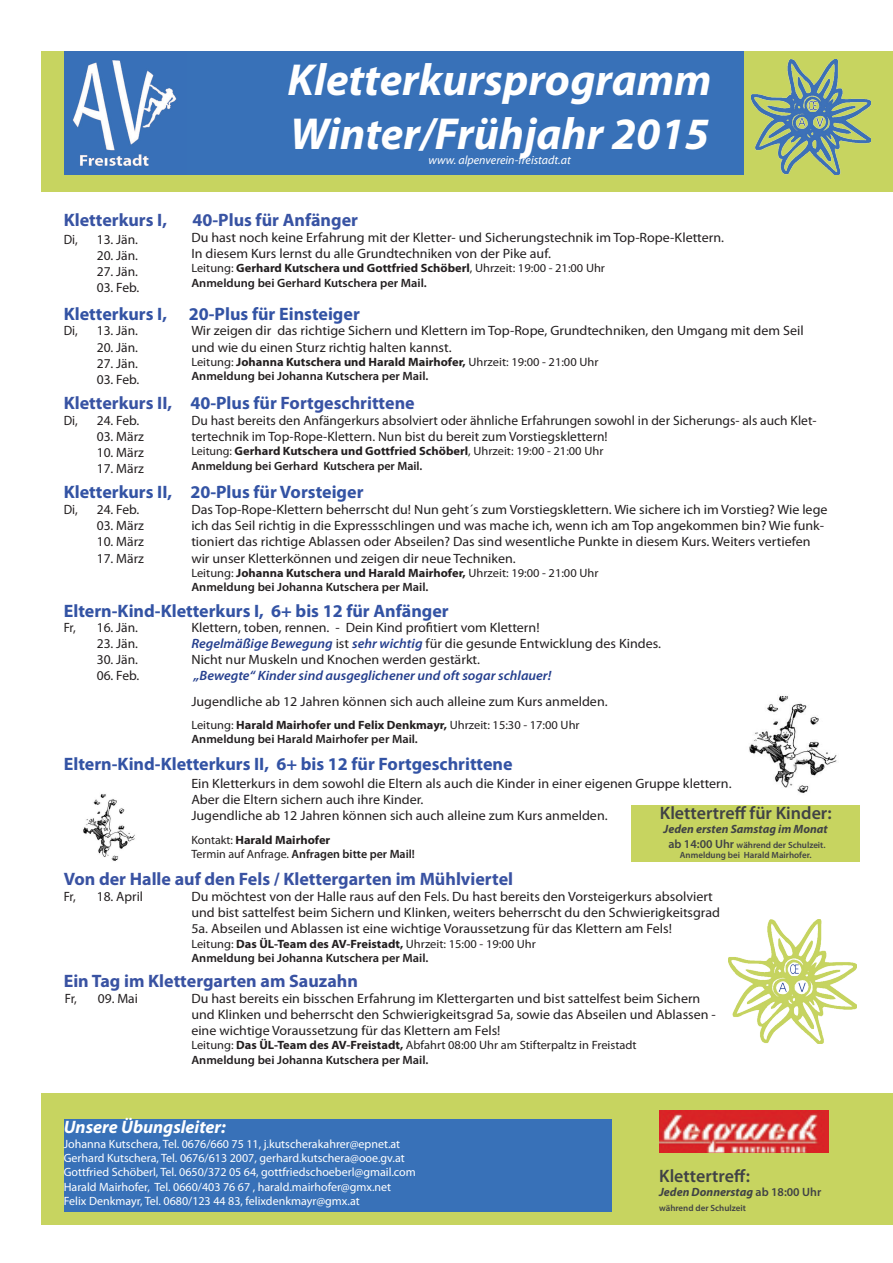
<style>
.page{position:relative;width:893px;height:1263px;background:#fff}
.page>*{position:absolute;margin:0;border:0;box-sizing:border-box;transform-origin:0 0}
.t1{font:italic 700 45px/54px "Myriad Pro";color:#fff;text-align:center}
.t2{font:700 18px "Myriad Pro";color:#3353a4}
.t3{font:700 18px "Myriad Pro";color:#3952a2}
.t4{font:700 18px "Myriad Pro";color:#3852a3}
.t5{font:600 18px "Myriad Pro";color:#404245}
.t6{font:700 18px "Myriad Pro";color:#3853a3}
.t7{font:italic 700 18px "Myriad Pro";color:#fff}
.t8{font:13.5px/16.2px "Myriad Pro";color:#231f20;scale:1.04 1}
.t9{font:13.5px/16.2px "Myriad Pro";color:#231f20}
.t10{font:13.5px "Myriad Pro";color:#231f20;scale:.94 1}
.t11{font:600 12px/14.4px "Myriad Pro";color:#231f20;scale:1.04 1}
.t12{font:12px/14.4px "Myriad Pro";color:#fff}
.t13{font:700 12px/14.4px "Myriad Pro";color:#231f20;scale:1.04 1}
.t14{font:12px/14.4px "Myriad Pro";color:#231f20;scale:1.04 1}
.t15{font:12px/14.4px "Myriad Pro";color:#231f20}
.t16{font:italic 700 12px "Myriad Pro";color:#404245}
.t17{font:italic 12px "Myriad Pro";color:#fff}
.t18{font:600 9px/10.8px "Myriad Pro";color:#404245;text-align:center}
.s1{font-weight:400}
.s2{font-weight:600}
.s3{font-weight:700}
.s4{color:#3853a3}
.s5{color:#3353a4}
.s6{font-weight:600;font-style:italic;color:#253f8e}
.s7{font-size:12px}
.s8{font-weight:600;font-style:normal}
</style>
<div class="page">
<div style="left:41px;top:167px;width:852px;height:25px;background:#c7d460"></div>
<div style="left:41px;top:1093px;width:852px;height:132px;background:#c7d460"></div>
<div style="left:64px;top:1120px;width:547px;height:92px;background:#3871b8"></div>
<div style="left:159px;top:51px;width:585px;height:123px;background:#3871b8"></div>
<div style="left:744px;top:51px;width:149px;height:123px;background:#c7d460"></div>
<img style="left:64px;top:51px;width:113px;height:123px">
<img style="left:752px;top:60px;width:118px;height:114px">
<img style="left:659px;top:1110px;width:170px;height:43px">
<div style="left:41px;top:51px;width:23px;height:132px;background:#c7d460"></div>
<img style="left:729px;top:920px;width:127px;height:123px">
<img style="left:749px;top:696px;width:88px;height:97px">
<img style="left:83px;top:794px;width:52px;height:67px">
<div style="left:631px;top:805px;width:229px;height:57px;background:#c7d460"></div>
<p class="t1" style="left:261px;top:52px;width:479px">Kletterkursprogramm<br>Winter/Frühling 2011-12</p>
<p class="t1" style="left:290px;top:106px;width:420px">Winter/Frühjahr 2015</p>
<p class="t17" style="left:428px;top:152px;width:144px">www. alpenverein-freistadt.at</p>
<p class="t6" style="left:64px;top:208px;width:105px">Kletterkurs I,</p>
<p class="t6" style="left:192px;top:208px;width:167px">40-Plus für Anfänger</p>
<p class="t8" style="left:191px;top:229px;width:514px">Du hast noch keine Erfahrung mit der Kletter- und Sicherungstechnik im Top-Rope-Klettern.<br>In diesem Kurs lernst du alle Grundtechniken von der Pike auf.</p>
<p class="t13" style="left:191px;top:261px;width:399px"><span class="s1">Leitung:</span> Gerhard Kutschera und Gottfried Schöberl<span class="s1">, Uhrzeit: 19:00 - 21:00 Uhr<br></span><span class="s2">Anmeldung bei Gerhard Kutschera per Mail.</span></p>
<p class="t2" style="left:64px;top:302px;width:298px">Kletterkurs I, 20-Plus für Einsteiger</p>
<p class="t10" style="left:64px;top:231px;width:17px">Di,</p>
<p class="t9" style="left:97px;top:231px;width:43px">13. Jän.</p>
<p class="t9" style="left:97px;top:247px;width:43px">20. Jän.</p>
<p class="t9" style="left:97px;top:263px;width:43px">27. Jän.</p>
<p class="t9" style="left:97px;top:279px;width:44px">03. Feb.</p>
<p class="t10" style="left:64px;top:323px;width:17px">Di,</p>
<p class="t9" style="left:97px;top:323px;width:43px">13. Jän.</p>
<p class="t9" style="left:97px;top:339px;width:43px">20. Jän.</p>
<p class="t9" style="left:97px;top:355px;width:43px">27. Jän.</p>
<p class="t9" style="left:97px;top:371px;width:44px">03. Feb.</p>
<p class="t10" style="left:64px;top:412px;width:17px">Di,</p>
<p class="t9" style="left:97px;top:412px;width:44px">24. Feb.</p>
<p class="t9" style="left:97px;top:428px;width:49px">03. März</p>
<p class="t9" style="left:97px;top:444px;width:49px">10. März</p>
<p class="t9" style="left:97px;top:460px;width:49px">17. März</p>
<p class="t10" style="left:64px;top:501px;width:17px">Di,</p>
<p class="t9" style="left:97px;top:501px;width:44px">24. Feb.</p>
<p class="t9" style="left:97px;top:517px;width:49px">03. März</p>
<p class="t9" style="left:97px;top:534px;width:49px">10. März</p>
<p class="t9" style="left:97px;top:550px;width:49px">17. März</p>
<p class="t8" style="left:191px;top:323px;width:590px">Wir zeigen dir das richtige Sichern und Klettern im Top-Rope, Grundtechniken, den Umgang mit dem Seil und wie du einen Sturz richtig halten kannst.</p>
<p class="t11" style="left:191px;top:354px;width:393px"><span class="s1">Leitung:</span> <span class="s3">Johanna Kutschera und Harald Mairhofer,</span> <span class="s1">Uhrzeit: 19:00 - 21:00 Uhr<br></span>Anmeldung bei Johanna Kutschera per Mail.</p>
<p class="t4" style="left:64px;top:391px;width:352px"><span class="s4">Kletterkurs II,</span> <span class="s5">40-Plus für</span> Fortgeschrittene</p>
<p class="t9" style="left:191px;top:412px;width:627px">Du hast bereits den Anfängerkurs absolviert oder ähnliche Erfahrungen sowohl in der Sicherungs- als auch Klet&shy;tertechnik im Top-Rope-Klettern. Nun bist du bereit zum Vorstiegsklettern!</p>
<p class="t13" style="left:191px;top:444px;width:398px"><span class="s1">Leitung:</span> Gerhard Kutschera und Gottfried Schöberl<span class="s1">, Uhrzeit: 19:00 - 21:00 Uhr<br></span><span class="s2">Anmeldung bei Gerhard Kutschera per Mail.</span></p>
<p class="t2" style="left:64px;top:480px;width:301px">Kletterkurs II, 20-Plus für Vorsteiger</p>
<p class="t8" style="left:191px;top:501px;width:613px">Das Top-Rope-Klettern beherrscht du! Nun geht´s zum Vorstiegsklettern. Wie sichere ich im Vorstieg? Wie lege ich das Seil richtig in die Expressschlingen und was mache ich, wenn ich am Top angekommen bin? Wie funk&shy;tioniert das richtige Ablassen oder Abseilen? Das sind wesentliche Punkte in diesem Kurs. Weiters vertiefen wir unser Kletterkönnen und zeigen dir neue Techniken.</p>
<p class="t11" style="left:191px;top:565px;width:393px"><span class="s1">Leitung:</span> <span class="s3">Johanna Kutschera und Harald Mairhofer,</span> <span class="s1">Uhrzeit: 19:00 - 21:00 Uhr<br></span>Anmeldung bei Johanna Kutschera per Mail.</p>
<p class="t2" style="left:64px;top:599px;width:386px">Eltern-Kind-Kletterkurs I, 6+ bis 12 für Anfänger</p>
<p class="t8" style="left:191px;top:619px;width:453px">Klettern, toben, rennen. - Dein Kind profitiert vom Klettern!<br><span class="s6">Regelmäßige Bewegung</span> ist <span class="s6">sehr wichtig</span> für die gesunde Entwicklung des Kindes.<br>Nicht nur Muskeln und Knochen werden gestärkt.<br><span class="s6">„Bewegte“ Kinder sind ausgeglichener und oft sogar schlauer!</span></p>
<p class="t8" style="left:191px;top:693px;width:402px">Jugendliche ab 12 Jahren können sich auch alleine zum Kurs anmelden.</p>
<p class="t11" style="left:191px;top:717px;width:375px"><span class="s1">Leitung:</span> <span class="s3">Harald Mairhofer und Felix Denkmayr,</span> <span class="s1">Uhrzeit: 15:30 - 17:00 Uhr<br></span>Anmeldung bei Harald Mairhofer per Mail.</p>
<p class="t10" style="left:64px;top:619px;width:14px">Fr,</p>
<p class="t9" style="left:97px;top:619px;width:43px">16. Jän.</p>
<p class="t9" style="left:97px;top:635px;width:43px">23. Jän.</p>
<p class="t9" style="left:97px;top:651px;width:43px">30. Jän.</p>
<p class="t9" style="left:97px;top:667px;width:44px">06. Feb.</p>
<p class="t2" style="left:64px;top:753px;width:450px">Eltern-Kind-Kletterkurs II, 6+ bis 12 für Fortgeschrittene</p>
<p class="t8" style="left:191px;top:775px;width:521px">Ein Kletterkurs in dem sowohl die Eltern als auch die Kinder in einer eigenen Gruppe klettern.<br>Aber die Eltern sichern auch ihre Kinder.<br>Jugendliche ab 12 Jahren können sich auch alleine zum Kurs anmelden.</p>
<p class="t15" style="left:191px;top:832px;width:225px">Kontakt: <span class="s3">Harald Mairhofer<br></span>Termin auf Anfrage. <span class="s2">Anfragen bitte per Mail!</span></p>
<p class="t5" style="left:660px;top:801px;width:173px">Klettertreff für Kinder:</p>
<p class="t16" style="left:664px;top:821px;width:166px">Jeden ersten Samstag im Monat</p>
<p class="t18" style="left:668px;top:839px;width:159px"><span class="s7">ab 14:00 Uhr</span> während der Schulzeit.<br>Anmeldung bei Harald Mairhofer.</p>
<p class="t3" style="left:64px;top:867px;width:451px">Von der Halle auf den Fels / Klettergarten im Mühlviertel</p>
<p class="t8" style="left:191px;top:888px;width:510px">Du möchtest von der Halle raus auf den Fels. Du hast bereits den Vorsteigerkurs absolviert und bist sattelfest beim Sichern und Klinken, weiters beherrscht du den Schwierigkeitsgrad<br>5a. Abseilen und Ablassen ist eine wichtige Voraussetzung für das Klettern am Fels!</p>
<p class="t11" style="left:191px;top:936px;width:333px"><span class="s1">Leitung:</span> <span class="s3">Das ÜL-Team des AV-Freistadt,</span> <span class="s1">Uhrzeit: 15:00 - 19:00 Uhr<br></span>Anmeldung bei Johanna Kutschera per Mail.</p>
<p class="t10" style="left:64px;top:888px;width:14px">Fr,</p>
<p class="t9" style="left:97px;top:888px;width:48px">18. April</p>
<p class="t3" style="left:64px;top:969px;width:296px">Ein Tag im Klettergarten am Sauzahn</p>
<p class="t10" style="left:65px;top:990px;width:14px">Fr,</p>
<p class="t9" style="left:98px;top:990px;width:42px">09. Mai</p>
<p class="t8" style="left:191px;top:990px;width:506px">Du hast bereits ein bisschen Erfahrung im Klettergarten und bist sattelfest beim Sichern und Klinken und beherrscht den Schwierigkeitsgrad 5a, sowie das Abseilen und Ablassen - eine wichtige Voraussetzung für das Klettern am Fels!</p>
<p class="t14" style="left:191px;top:1038px;width:430px">Leitung: <span class="s3">Das ÜL-Team des AV-Freistadt,</span> Abfahrt 08:00 Uhr am Stifterpaltz in Freistadt<br><span class="s2">Anmeldung bei Johanna Kutschera per Mail.</span></p>
<p class="t7" style="left:64px;top:1115px;width:164px">Unsere Übungsleiter:</p>
<p class="t12" style="left:64px;top:1136px;width:353px">Johanna Kutschera, Tel. 0676/660 75 11, j.kutscherakahrer@epnet.at Gerhard Kutschera, Tel. 0676/613 2007, gerhard.kutschera@ooe.gv.at Gottfried Schöberl, Tel. 0650/372 05 64, gottfriedschoeberl@gmail.com Harald Mairhofer, Tel. 0660/403 76 67 , harald.mairhofer@gmx.net Felix Denkmayr, Tel. 0680/123 44 83, felixdenkmayr@gmx.at</p>
<p class="t5" style="left:659px;top:1164px;width:92px">Klettertreff:</p>
<p class="t16" style="left:659px;top:1184px;width:164px">Jeden Donnerstag <span class="s8">ab 18:00 Uhr</span></p>
<p class="t18" style="left:659px;top:1202px;width:88px">während der Schulzeit</p>
</div>
